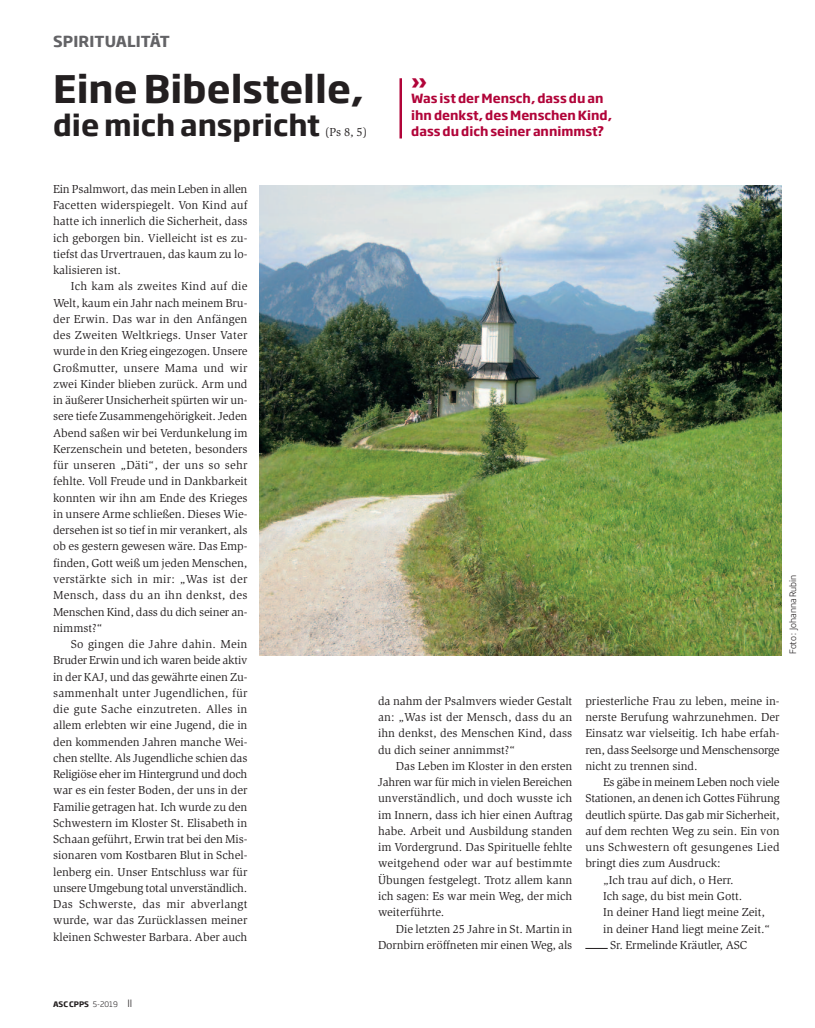
<style>
.page{position:relative;width:815px;height:1028px;background:#fff}
.page>*{position:absolute;margin:0;border:0;box-sizing:border-box;transform-origin:0 0}
.t1{font:700 37.5px "Soho Gothic Std";color:#231f20}
.t2{font:700 28.75px "Soho Gothic Std";color:#231f20}
.t3{font:700 20.88px "Soho Gothic Std";color:#b10439}
.t4{font:700 15px "Soho Gothic Std";letter-spacing:.005em;color:#636366}
.t5{font:700 12.5px/16.2px "Soho Gothic Std";color:#b10439}
.t6{font:11.88px/16.2px "Slimbach Std";color:#231f20;text-align:justify}
.t7{font:11.88px "Slimbach Std";letter-spacing:.02em;color:#231f20}
.t8{font:11.88px "Slimbach Std";letter-spacing:-.02em;color:#231f20}
.t9{font:300 8.75px "Soho Gothic Std";color:#231f20}
.t10{font:700 7.5px "Soho Gothic Std";color:#231f20}
.s1{font-weight:300}
.s2{font-weight:300;font-size:10px}
</style>
<div class="page">
<img style="left:260px;top:185px;width:522px;height:470px">
<svg style="left:585px;top:948px;width:23px;height:1px"></svg>
<hr style="left:399px;top:78px;width:3px;height:60px;background:#b10439">
<p class="t4" style="left:53px;top:33px;width:118px">SPIRITUALITÄT</p>
<h1 class="t1" style="left:53px;top:68px;width:312px">Eine Bibelstelle,</h1>
<h2 class="t2" style="left:53px;top:109px;width:268px">die mich anspricht</h2>
<p class="t6" style="left:325px;top:125px;width:44px">(Ps 8, 5)</p>
<h3 class="t3" style="left:411px;top:69px;width:18px">»</h3>
<p class="t5" style="left:411px;top:91px;width:202px">Was ist der Mensch, dass du an ihn denkst, des Menschen Kind, dass du dich seiner annimmst?</p>
<p class="t6" style="left:53px;top:182px;width:196px">Ein Psalmwort, das mein Leben in allen Facetten widerspiegelt. Von Kind auf hatte ich innerlich die Sicherheit, dass ich geborgen bin. Vielleicht ist es zu&shy;tiefst das Urvertrauen, das kaum zu lo&shy;kalisieren ist.</p>
<p class="t6" style="left:53px;top:279px;width:196px;text-indent:18px">Ich kam als zweites Kind auf die Welt, kaum ein Jahr nach meinem Bru&shy;der Erwin. Das war in den Anfängen des Zweiten Weltkriegs. Unser Vater wurde in den Krieg eingezogen. Unsere Großmutter, unsere Mama und wir zwei Kinder blieben zurück. Arm und in äußerer Unsicherheit spürten wir un&shy;sere tiefe Zusammengehörigkeit. Jeden Abend saßen wir bei Verdunkelung im Kerzenschein und beteten, besonders für unseren „Däti“, der uns so sehr fehlte. Voll Freude und in Dankbarkeit konnten wir ihn am Ende des Krieges in unsere Arme schließen. Dieses Wie&shy;dersehen ist so tief in mir verankert, als ob es gestern gewesen wäre. Das Emp&shy;finden, Gott weiß um jeden Menschen, verstärkte sich in mir: „Was ist der Mensch, dass du an ihn denkst, des Menschen Kind, dass du dich seiner an&shy;nimmst?“</p>
<p class="t6" style="left:53px;top:637px;width:196px;text-indent:18px">So gingen die Jahre dahin. Mein Bruder Erwin und ich waren beide aktiv in der KAJ, und das gewährte einen Zu&shy;sammenhalt unter Jugendlichen, für die gute Sache einzutreten. Alles in allem erlebten wir eine Jugend, die in den kommenden Jahren manche Wei&shy;chen stellte. Als Jugendliche schien das Religiöse eher im Hintergrund und doch war es ein fester Boden, der uns in der Familie getragen hat. Ich wurde zu den Schwestern im Kloster St. Elisabeth in Schaan geführt, Erwin trat bei den Mis&shy;sionaren vom Kostbaren Blut in Schel&shy;lenberg ein. Unser Entschluss war für unsere Umgebung total unverständlich.<br>Das Schwerste, das mir abverlangt wurde, war das Zurücklassen meiner kleinen Schwester Barbara. Aber auch</p>
<p class="t9" style="left:788px;top:654px;width:80px;rotate:-90deg">Foto : Johanna Rubin</p>
<p class="t6" style="left:378px;top:693px;width:196px">da nahm der Psalmvers wieder Gestalt an: „Was ist der Mensch, dass du an ihn denkst, des Menschen Kind, dass du dich seiner annimmst?“</p>
<p class="t6" style="left:378px;top:758px;width:196px;text-indent:18px">Das Leben im Kloster in den ersten Jahren war für mich in vielen Bereichen unverständlich, und doch wusste ich im Innern, dass ich hier einen Auftrag habe. Arbeit und Ausbildung standen im Vordergrund. Das Spirituelle fehlte weitgehend oder war auf bestimmte Übungen festgelegt. Trotz allem kann ich sagen: Es war mein Weg, der mich weiterführte.</p>
<p class="t6" style="left:378px;top:921px;width:196px;text-align:right">Die letzten 25 Jahre in St. Martin in<br>Dornbirn eröffneten mir einen Weg, als</p>
<p class="t6" style="left:585px;top:693px;width:196px">priesterliche Frau zu leben, meine in&shy;nerste Berufung wahrzunehmen. Der Einsatz war vielseitig. Ich habe erfah&shy;ren, dass Seelsorge und Menschensorge nicht zu trennen sind.</p>
<p class="t8" style="left:603px;top:777px;width:178px">Es gäbe in meinem Leben noch viele</p>
<p class="t6" style="left:585px;top:791px;width:196px">Stationen, an denen ich Gottes Führung</p>
<p class="t6" style="left:585px;top:807px;width:196px">deutlich spürte. Das gab mir Sicherheit,</p>
<p class="t6" style="left:585px;top:823px;width:196px">auf dem rechten Weg zu sein. Ein von</p>
<p class="t7" style="left:585px;top:842px;width:196px">uns Schwestern oft gesungenes Lied</p>
<p class="t6" style="left:585px;top:856px;width:137px">bringt dies zum Ausdruck:</p>
<p class="t6" style="left:603px;top:872px;width:132px">„Ich trau auf dich, o Herr.</p>
<p class="t6" style="left:603px;top:888px;width:141px">Ich sage, du bist mein Gott.</p>
<p class="t6" style="left:603px;top:905px;width:163px">In deiner Hand liegt meine Zeit,</p>
<p class="t6" style="left:603px;top:921px;width:169px">in deiner Hand liegt meine Zeit.“</p>
<p class="t6" style="left:610px;top:937px;width:138px">Sr. Ermelinde Kräutler, ASC</p>
<p class="t10" style="left:53px;top:999px;width:81px">ASC CPPS <span class="s1">5-2019</span> <span class="s2">II</span></p>
</div>
